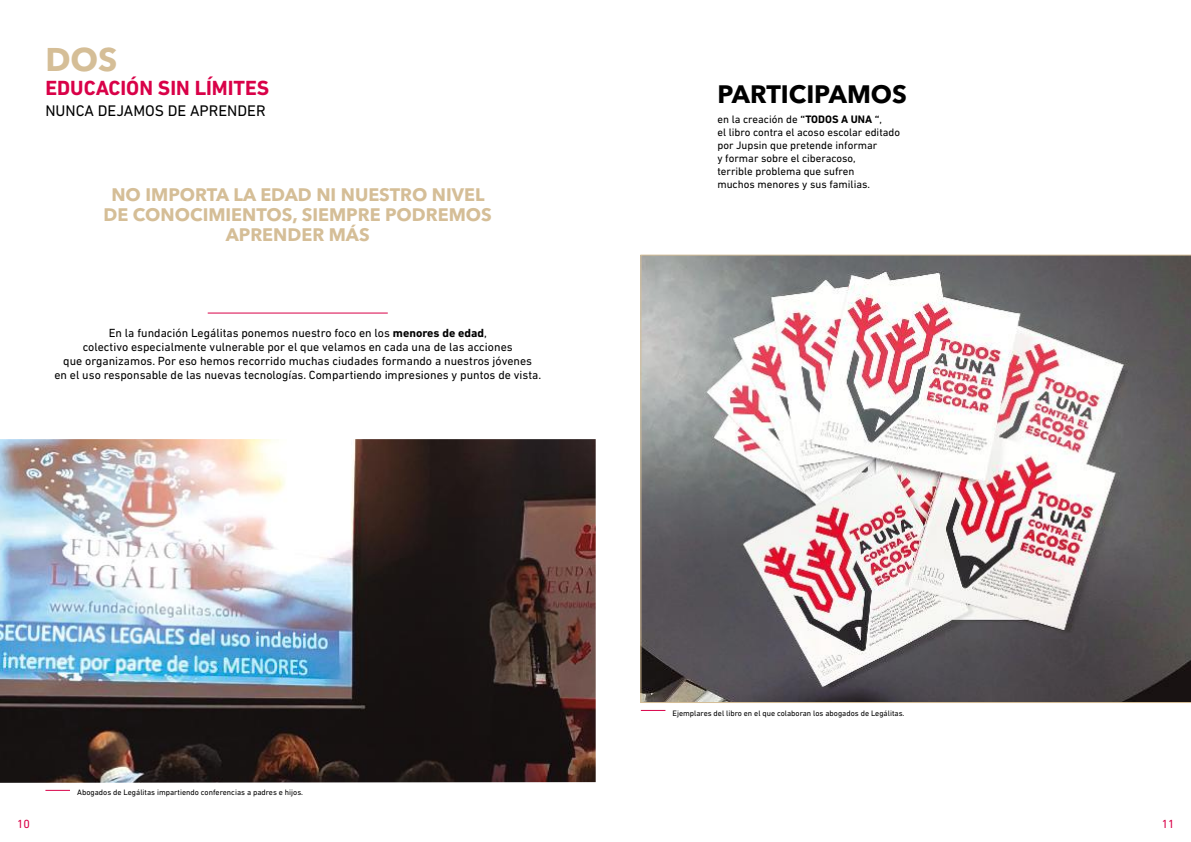
<style>
.page{position:relative;width:1191px;height:842px;background:#fff}
.page>*{position:absolute;margin:0;border:0;box-sizing:border-box;transform-origin:0 0}
.t1{font:700 32.6px "Avenir Next LT Pro";color:#d5be97}
.t2{font:700 25px "Avenir Next LT Pro";color:#000}
.t3{font:700 20.8px "DIN Next LT Pro";color:#d90148}
.t4{font:700 18px/20px "Avenir Next LT Pro";color:#d5be97;text-align:center}
.t5{font:15.6px "DIN Next LT Pro";color:#000}
.t6{font:12px/14px "DIN Next LT Pro";color:#000;text-align:center}
.t7{font:12px "DIN Next LT Pro";color:#d90148}
.t8{font:11px/13px "DIN Next LT Pro";color:#000}
.t9{font:8px "DIN Next LT Pro";color:#000}
.s1{font-weight:700}
</style>
<div class="page">
<hr style="left:208px;top:313px;width:180px;height:1px;background:#d90148">
<img style="left:0;top:439px;width:595px;height:344px">
<svg style="left:640px;top:255px;width:551px;height:448px"></svg>
<svg style="left:641px;top:710px;width:24px;height:1px"></svg>
<svg style="left:45px;top:790px;width:25px;height:1px"></svg>
<h1 class="t1" style="left:45px;top:39px;width:74px">DOS</h1>
<h3 class="t3" style="left:45px;top:76px;width:225px">EDUCACIÓN SIN LÍMITES</h3>
<p class="t5" style="left:45px;top:102px;width:222px">NUNCA DEJAMOS DE APRENDER</p>
<h3 class="t4" style="left:104px;top:185px;width:390px">NO IMPORTA LA EDAD NI NUESTRO NIVEL<br>DE CONOCIMIENTOS, SIEMPRE PODREMOS<br>APRENDER MÁS</h3>
<p class="t6" style="left:54px;top:326px;width:488px">En la fundación Legálitas ponemos nuestro foco en los <span class="s1">menores de edad</span>,<br>colectivo especialmente vulnerable por el que velamos en cada una de las acciones<br>que organizamos. Por eso hemos recorrido muchas ciudades formando a nuestros jóvenes<br>en el uso responsable de las nuevas tecnologías. Compartiendo impresiones y puntos de vista.</p>
<p class="t9" style="left:77px;top:788px;width:227px">Abogados de Legálitas impartiendo conferencias a padres e hijos.</p>
<h2 class="t2" style="left:717px;top:79px;width:191px">PARTICIPAMOS</h2>
<p class="t8" style="left:717px;top:112px;width:184px">en la creación de <span class="s1">“TODOS A UNA “</span>,<br>el libro contra el acoso escolar editado por Jupsin que pretende informar<br>y formar sobre el ciberacoso,<br>terrible problema que sufren<br>muchos menores y sus familias.</p>
<p class="t9" style="left:672px;top:709px;width:233px">Ejemplares del libro en el que colaboran los abogados de Legálitas.</p>
<p class="t7" style="left:17px;top:817px;width:15px">10</p>
<p class="t7" style="left:1161px;top:817px;width:15px">11</p>
</div>
